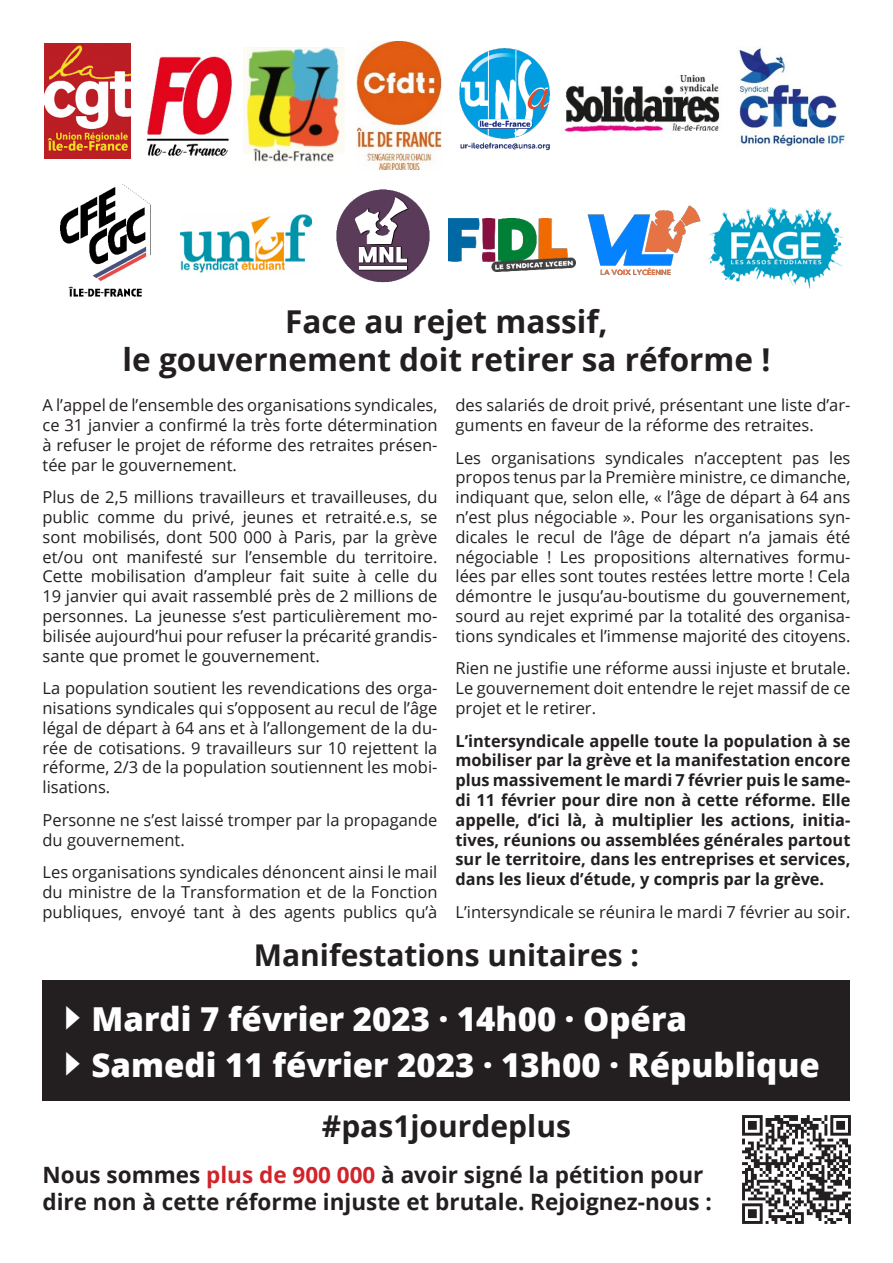
<style>
.page{position:relative;width:893px;height:1263px;background:#fff}
.page>*{position:absolute;margin:0;border:0;box-sizing:border-box;transform-origin:0 0}
.t1{font:800 33px "Open Sans";color:#fff}
.t2{font:700 31.5px/37.8px "Open Sans";color:#231f20;text-align:center}
.t3{font:700 30px "Open Sans";color:#231f20}
.t4{font:700 22.5px/27px "Open Sans";color:#231f20}
.t5{font:16.5px/19.8px "Open Sans";color:#231f20;text-align:justify}
.t6{font:700 16.5px/19.8px "Open Sans";color:#231f20;text-align:justify}
.s1{color:#d1232a}
</style>
<div class="page">
<div style="left:43px;top:980px;width:807px;height:111px;background:#231f20"></div>
<div style="left:43px;top:1090px;width:807px;height:11px;background:#231f20"></div>
<img style="left:742px;top:1115px;width:108px;height:109px">
<img style="left:146px;top:56px;width:86px;height:100px">
<img style="left:243px;top:47px;width:102px;height:115px">
<img style="left:564px;top:76px;width:156px;height:56px">
<img style="left:357px;top:41px;width:85px;height:128px">
<img style="left:459px;top:48px;width:91px;height:103px">
<img style="left:737px;top:47px;width:108px;height:100px">
<img style="left:587px;top:205px;width:114px;height:71px">
<img style="left:708px;top:207px;width:134px;height:82px">
<img style="left:180px;top:214px;width:131px;height:59px">
<img style="left:60px;top:185px;width:90px;height:112px">
<img style="left:44px;top:44px;width:86px;height:115px">
<img style="left:448px;top:218px;width:127px;height:53px">
<img style="left:337px;top:190px;width:93px;height:92px">
<p class="t2" style="left:123px;top:302px;width:649px">Face au rejet massif,<br>le gouvernement doit retirer sa réforme !</p>
<p class="t5" style="left:43px;top:395px;width:396px">A l’appel de l’ensemble des organisations syndicales, ce 31 janvier a confirmé la très forte détermination à refuser le projet de réforme des retraites présen&shy;tée par le gouvernement.</p>
<p class="t5" style="left:43px;top:487px;width:396px">Plus de 2,5 millions travailleurs et travailleuses, du public comme du privé, jeunes et retraité.e.s, se sont mobilisés, dont 500 000 à Paris, par la grève et/ou ont manifesté sur l’ensemble du territoire.<br>Cette mobilisation d’ampleur fait suite à celle du 19 janvier qui avait rassemblé près de 2 millions de personnes. La jeunesse s’est particulièrement mo&shy;bilisée aujourd’hui pour refuser la précarité grandis&shy;sante que promet le gouvernement.</p>
<p class="t5" style="left:43px;top:678px;width:396px">La population soutient les revendications des orga&shy;nisations syndicales qui s’opposent au recul de l’âge légal de départ à 64 ans et à l’allongement de la du&shy;rée de cotisations. 9 travailleurs sur 10 rejettent la réforme, 2/3 de la population soutiennent les mobi&shy;lisations.</p>
<p class="t5" style="left:43px;top:809px;width:396px">Personne ne s’est laissé tromper par la propagande du gouvernement.</p>
<p class="t5" style="left:43px;top:862px;width:396px">Les organisations syndicales dénoncent ainsi le mail du ministre de la Transformation et de la Fonction publiques, envoyé tant à des agents publics qu’à</p>
<p class="t5" style="left:455px;top:395px;width:396px">des salariés de droit privé, présentant une liste d’ar&shy;guments en faveur de la réforme des retraites.</p>
<p class="t5" style="left:455px;top:447px;width:396px">Les organisations syndicales n’acceptent pas les propos tenus par la Première ministre, ce dimanche, indiquant que, selon elle, « l’âge de départ à 64 ans n’est plus négociable ». Pour les organisations syn&shy;dicales le recul de l’âge de départ n’a jamais été négociable ! Les propositions alternatives formu&shy;lées par elles sont toutes restées lettre morte ! Cela démontre le jusqu’au-boutisme du gouvernement, sourd au rejet exprimé par la totalité des organisa&shy;tions syndicales et l’immense majorité des citoyens.</p>
<p class="t5" style="left:455px;top:658px;width:396px">Rien ne justifie une réforme aussi injuste et brutale.<br>Le gouvernement doit entendre le rejet massif de ce projet et le retirer.</p>
<p class="t6" style="left:455px;top:730px;width:396px">L’intersyndicale appelle toute la population à se mobiliser par la grève et la manifestation encore plus massivement le mardi 7 février puis le same&shy;di 11 février pour dire non à cette réforme. Elle appelle, d’ici là, à multiplier les actions, initia&shy;tives, réunions ou assemblées générales partout sur le territoire, dans les entreprises et services, dans les lieux d’étude, y compris par la grève.</p>
<p class="t5" style="left:455px;top:901px;width:396px">L’intersyndicale se réunira le mardi 7 février au soir.</p>
<p class="t3" style="left:254px;top:934px;width:387px">Manifestations unitaires :</p>
<p class="t1" style="left:92px;top:993px;width:597px">Mardi 7 février 2023 · 14h00 · Opéra</p>
<p class="t1" style="left:92px;top:1040px;width:730px">Samedi 11 février 2023 · 13h00 · République</p>
<p class="t3" style="left:322px;top:1104px;width:251px">#pas1jourdeplus</p>
<p class="t4" style="left:43px;top:1161px;width:671px">Nous sommes <span class="s1">plus de 900 000</span> à avoir signé la pétition pour dire non à cette réforme injuste et brutale. Rejoignez-nous :</p>
</div>
